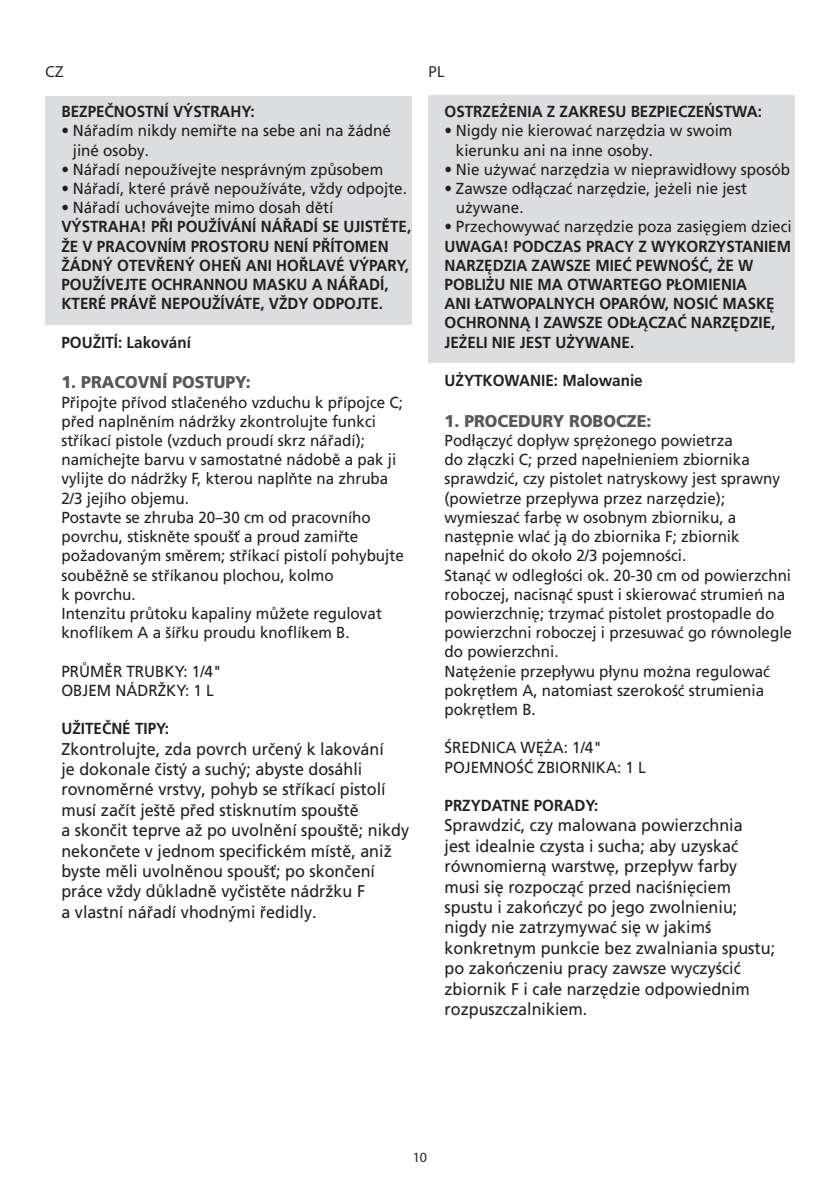
<style>
.page{position:relative;width:840px;height:1191px;background:#fff}
.page>*{position:absolute;margin:0;border:0;box-sizing:border-box;transform-origin:0 0}
.t1{font:17px/20.4px "Frutiger LT Pro";color:#231f20;scale:.95 1}
.t2{font:900 17px "Frutiger LT Pro";color:#57585a;scale:.95 1}
.t3{font:16px/19.2px "Frutiger LT Pro";color:#231f20;scale:.95 1}
.t4{font:700 16px/19.2px "Frutiger LT Pro";color:#231f20;scale:.95 1}
.t5{font:16px "Myriad Pro";color:#231f20}
.t6{font:14px "Myriad Pro";color:#231f20}
</style>
<div class="page">
<div style="left:45px;top:96px;width:366px;height:229px;background:#dcdddf"></div>
<div style="left:428px;top:96px;width:366px;height:267px;background:#dcdddf"></div>
<p class="t5" style="left:45px;top:62px;width:20px">CZ</p>
<p class="t5" style="left:428px;top:62px;width:18px">PL</p>
<p class="t4" style="left:61px;top:102px;width:205px">BEZPEČNOSTNÍ VÝSTRAHY:</p>
<p class="t3" style="left:73px;top:121px;width:336px;text-indent:-11px">• Nářadím nikdy nemiřte na sebe ani na žádné jiné osoby.</p>
<p class="t3" style="left:61px;top:160px;width:340px">• Nářadí nepoužívejte nesprávným způsobem</p>
<p class="t3" style="left:61px;top:179px;width:365px">• Nářadí, které právě nepoužíváte, vždy odpojte.</p>
<p class="t3" style="left:61px;top:198px;width:287px">• Nářadí uchovávejte mimo dosah dětí</p>
<p class="t4" style="left:61px;top:217px;width:369px">VÝSTRAHA! PŘI POUŽÍVÁNÍ NÁŘADÍ SE UJISTĚTE, ŽE V PRACOVNÍM PROSTORU NENÍ PŘÍTOMEN ŽÁDNÝ OTEVŘENÝ OHEŇ ANI HOŘLAVÉ VÝPARY, POUŽÍVEJTE OCHRANNOU MASKU A NÁŘADÍ, KTERÉ PRÁVĚ NEPOUŽÍVÁTE, VŽDY ODPOJTE.</p>
<p class="t4" style="left:61px;top:332px;width:138px">POUŽITÍ: Lakování</p>
<p class="t2" style="left:61px;top:372px;width:200px">1. PRACOVNÍ POSTUPY:</p>
<p class="t3" style="left:61px;top:392px;width:362px">Připojte přívod stlačeného vzduchu k přípojce C; před naplněním nádržky zkontrolujte funkci stříkací pistole (vzduch proudí skrz nářadí); namíchejte barvu v samostatné nádobě a pak ji vylijte do nádržky F, kterou naplňte na zhruba 2/3 jejího objemu.<br>Postavte se zhruba 20–30 cm od pracovního povrchu, stiskněte spoušť a proud zamiřte požadovaným směrem; stříkací pistolí pohybujte souběžně se stříkanou plochou, kolmo<br>k povrchu.<br>Intenzitu průtoku kapaliny můžete regulovat knoflíkem A a šířku proudu knoflíkem B.</p>
<p class="t3" style="left:61px;top:661px;width:170px">PRŮMĚR TRUBKY: 1/4"<br>OBJEM NÁDRŽKY: 1 L</p>
<p class="t4" style="left:61px;top:719px;width:115px">UŽITEČNÉ TIPY:</p>
<p class="t1" style="left:61px;top:738px;width:367px">Zkontrolujte, zda povrch určený k lakování<br>je dokonale čistý a suchý; abyste dosáhli rovnoměrné vrstvy, pohyb se stříkací pistolí musí začít ještě před stisknutím spouště<br>a skončit teprve až po uvolnění spouště; nikdy nekončete v jednom specifickém místě, aniž byste měli uvolněnou spoušť; po skončení práce vždy důkladně vyčistěte nádržku F<br>a vlastní nářadí vhodnými ředidly.</p>
<p class="t4" style="left:444px;top:102px;width:335px">OSTRZEŻENIA Z ZAKRESU BEZPIECZEŃSTWA:</p>
<p class="t3" style="left:455px;top:121px;width:292px;text-indent:-11px">• Nigdy nie kierować narzędzia w swoim kierunku ani na inne osoby.</p>
<p class="t3" style="left:444px;top:160px;width:365px">• Nie używać narzędzia w nieprawidłowy sposób</p>
<p class="t3" style="left:455px;top:179px;width:308px;text-indent:-11px">• Zawsze odłączać narzędzie, jeżeli nie jest używane.</p>
<p class="t3" style="left:444px;top:217px;width:367px">• Przechowywać narzędzie poza zasięgiem dzieci</p>
<p class="t4" style="left:444px;top:236px;width:366px">UWAGA! PODCZAS PRACY Z WYKORZYSTANIEM NARZĘDZIA ZAWSZE MIEĆ PEWNOŚĆ, ŻE W POBLIŻU NIE MA OTWARTEGO PŁOMIENIA<br>ANI ŁATWOPALNYCH OPARÓW, NOSIĆ MASKĘ OCHRONNĄ I ZAWSZE ODŁĄCZAĆ NARZĘDZIE, JEŻELI NIE JEST UŻYWANE.</p>
<p class="t4" style="left:444px;top:371px;width:210px">UŻYTKOWANIE: Malowanie</p>
<p class="t2" style="left:444px;top:410px;width:219px">1. PROCEDURY ROBOCZE:</p>
<p class="t3" style="left:444px;top:431px;width:367px">Podłączyć dopływ sprężonego powietrza<br>do złączki C; przed napełnieniem zbiornika sprawdzić, czy pistolet natryskowy jest sprawny (powietrze przepływa przez narzędzie); wymieszać farbę w osobnym zbiorniku, a następnie wlać ją do zbiornika F; zbiornik napełnić do około 2/3 pojemności.<br>Stanąć w odległości ok. 20-30 cm od powierzchni roboczej, nacisnąć spust i skierować strumień na powierzchnię; trzymać pistolet prostopadle do powierzchni roboczej i przesuwać go równolegle do powierzchni.<br>Natężenie przepływu płynu można regulować pokrętłem A, natomiast szerokość strumienia pokrętłem B.</p>
<p class="t3" style="left:444px;top:738px;width:213px">ŚREDNICA WĘŻA: 1/4"<br>POJEMNOŚĆ ZBIORNIKA: 1 L</p>
<p class="t4" style="left:444px;top:796px;width:163px">PRZYDATNE PORADY:</p>
<p class="t1" style="left:444px;top:815px;width:349px">Sprawdzić, czy malowana powierzchnia<br>jest idealnie czysta i sucha; aby uzyskać równomierną warstwę, przepływ farby musi się rozpocząć przed naciśnięciem spustu i zakończyć po jego zwolnieniu; nigdy nie zatrzymywać się w jakimś konkretnym punkcie bez zwalniania spustu; po zakończeniu pracy zawsze wyczyścić zbiornik F i całe narzędzie odpowiednim rozpuszczalnikiem.</p>
<p class="t6" style="left:412px;top:1148px;width:16px">10</p>
</div>
